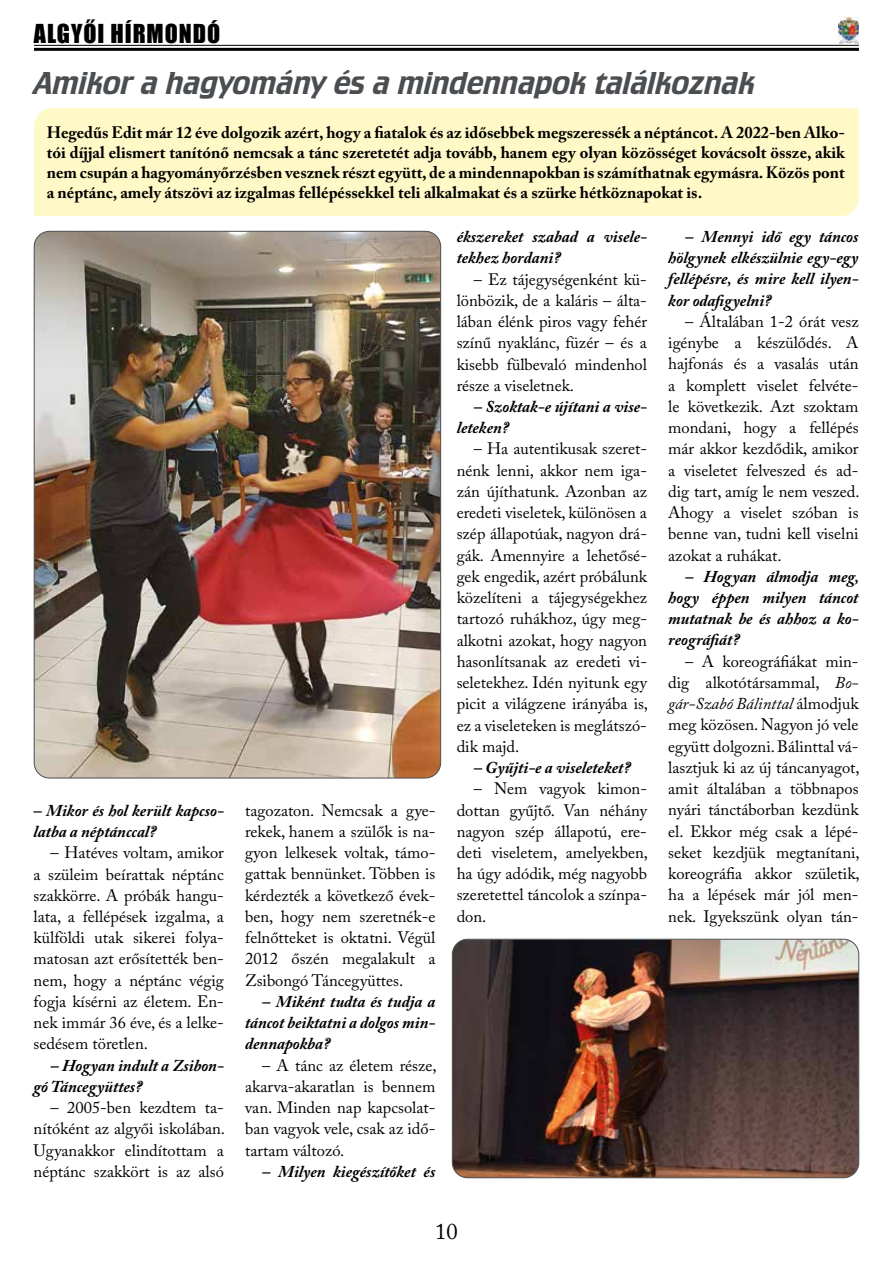
<style>
.page{position:relative;width:893px;height:1263px;background:#fff}
.page>*{position:absolute;margin:0;border:0;box-sizing:border-box;transform-origin:0 0}
.t1{font:33px "Crillee TOT";color:#4b4e51}
.t2{font:24px "Impact";letter-spacing:.04em;color:#000}
.t3{font:22.5px "Adobe Caslon Pro";color:#000}
.t4{font:16.5px/21.3px "Adobe Caslon Pro";color:#000;text-align:justify}
.t5{font:italic 700 16.5px/21.3px "Adobe Caslon Pro";color:#000}
.t6{font:700 16.5px/19.8px "Adobe Caslon Pro";color:#000;text-align:justify}
.s1{font-style:italic}
</style>
<div class="page">
<hr style="left:34px;top:45px;width:825px;height:1px;background:#000">
<hr style="left:34px;top:48px;width:825px;height:3px;background:#000">
<img style="left:838px;top:17px;width:21px;height:26px">
<div style="left:34px;top:108px;width:825px;height:108px;background:#fff9c7"></div>
<img style="left:34px;top:231px;width:407px;height:547px">
<img style="left:452px;top:939px;width:407px;height:239px">
<div style="left:452px;top:939px;width:407px;height:239px;border:1px solid #4b4e51;border-radius:15px"></div>
<h2 class="t2" style="left:34px;top:15px;width:188px">ALGYŐI HÍRMONDÓ</h2>
<h1 class="t1" style="left:34px;top:65px;width:723px">Amikor a hagyomány és a mindennapok találkoznak</h1>
<p class="t6" style="left:47px;top:123px;width:800px">Hegedűs Edit már 12 éve dolgozik azért, hogy a fiatalok és az idősebbek megszeressék a néptáncot. A 2022-ben Alko&shy;tói díjjal elismert tanítónő nemcsak a tánc szeretetét adja tovább, hanem egy olyan közösséget kovácsolt össze, akik nem csupán a hagyományőrzésben vesznek részt együtt, de a mindennapokban is számíthatnak egymásra. Közös pont a néptánc, amely átszövi az izgalmas fellépéssekkel teli alkalmakat és a szürke hétköznapokat is.</p>
<p class="t5" style="left:34px;top:799px;width:192px">– Mikor és hol került kapcso&shy;latba a néptánccal?</p>
<p class="t4" style="left:34px;top:842px;width:192px;text-indent:17px">– Hatéves voltam, amikor a szüleim beírattak néptánc szakkörre. A próbák hangu&shy;lata, a fellépések izgalma, a külföldi utak sikerei folya&shy;matosan azt erősítették ben&shy;nem, hogy a néptánc végig fogja kísérni az életem. En&shy;nek immár 36 éve, és a lelke&shy;sedésem töretlen.</p>
<p class="t5" style="left:34px;top:1054px;width:192px;text-indent:17px">– Hogyan indult a Zsibon&shy;gó Táncegyüttes?</p>
<p class="t4" style="left:34px;top:1097px;width:193px;text-indent:17px">– 2005-ben kezdtem ta&shy;nítóként az algyői iskolában.<br>Ugyanakkor elindítottam a néptánc szakkört is az alsó</p>
<p class="t4" style="left:245px;top:799px;width:192px">tagozaton. Nemcsak a gye&shy;rekek, hanem a szülők is na&shy;gyon lelkesek voltak, támo&shy;gattak bennünket. Többen is kérdezték a következő évek&shy;ben, hogy nem szeretnék-e felnőtteket is oktatni. Végül 2012 őszén megalakult a Zsibongó Táncegyüttes.</p>
<p class="t5" style="left:245px;top:990px;width:192px;text-align:justify;text-indent:17px">– Miként tudta és tudja a táncot beiktatni a dolgos min&shy;dennapokba?</p>
<p class="t4" style="left:245px;top:1054px;width:193px;text-indent:17px">– A tánc az életem része, akarva-akaratlan is bennem van. Minden nap kapcsolat&shy;ban vagyok vele, csak az idő&shy;tartam változó.</p>
<p class="t5" style="left:262px;top:1160px;width:175px">– Milyen kiegészítőket és</p>
<p class="t5" style="left:457px;top:226px;width:192px">ékszereket szabad a visele&shy;tekhez hordani?</p>
<p class="t4" style="left:457px;top:268px;width:192px;text-indent:17px">– Ez tájegységenként kü&shy;lönbözik, de a kaláris – álta&shy;lában élénk piros vagy fehér színű nyaklánc, füzér – és a kisebb fülbevaló mindenhol része a viseletnek.</p>
<p class="t5" style="left:457px;top:396px;width:192px;text-indent:17px">– Szoktak-e újítani a vise&shy;leteken?</p>
<p class="t4" style="left:457px;top:438px;width:193px;text-indent:17px">– Ha autentikusak szeret&shy;nénk lenni, akkor nem iga&shy;zán újíthatunk. Azonban az eredeti viseletek, különösen a szép állapotúak, nagyon drá&shy;gák. Amennyire a lehetősé&shy;gek engedik, azért próbálunk közelíteni a tájegységekhez tartozó ruhákhoz, úgy meg&shy;alkotni azokat, hogy nagyon hasonlítsanak az eredeti vi&shy;seletekhez. Idén nyitunk egy picit a világzene irányába is, ez a viseleteken is meglátszó&shy;dik majd.</p>
<p class="t5" style="left:474px;top:757px;width:158px">– Gyűjti-e a viseleteket?</p>
<p class="t4" style="left:457px;top:778px;width:193px;text-indent:17px">– Nem vagyok kimon&shy;dottan gyűjtő. Van néhány nagyon szép állapotú, ere&shy;deti viseletem, amelyekben, ha úgy adódik, még nagyobb szeretettel táncolok a színpa&shy;don.</p>
<h3 class="t3" style="left:435px;top:1218px;width:24px">10</h3>
<p class="t5" style="left:668px;top:226px;width:192px;text-align:justify;text-indent:17px">– Mennyi idő egy táncos hölgynek elkészülnie egy-egy fellépésre, és mire kell ilyen&shy;kor odafigyelni?</p>
<p class="t4" style="left:668px;top:310px;width:193px;text-indent:17px">– Általában 1-2 órát vesz igénybe a készülődés. A hajfonás és a vasalás után a komplett viselet felvéte&shy;le következik. Azt szoktam mondani, hogy a fellépés már akkor kezdődik, amikor a viseletet felveszed és ad&shy;dig tart, amíg le nem veszed.<br>Ahogy a viselet szóban is benne van, tudni kell viselni azokat a ruhákat.</p>
<p class="t5" style="left:668px;top:565px;width:192px;text-align:justify;text-indent:17px">– Hogyan álmodja meg, hogy éppen milyen táncot mutatnak be és ahhoz a ko&shy;reográfiát?</p>
<p class="t4" style="left:668px;top:650px;width:193px;text-indent:17px">– A koreográfiákat min&shy;dig alkotótársammal, <span class="s1">Bo&shy;gár-Szabó Bálinttal</span> álmodjuk meg közösen. Nagyon jó vele együtt dolgozni. Bálinttal vá&shy;lasztjuk ki az új táncanyagot, amit általában a többnapos nyári tánctáborban kezdünk el. Ekkor még csak a lépé&shy;seket kezdjük megtanítani, koreográfia akkor születik, ha a lépések már jól men&shy;nek. Igyekszünk olyan tán-</p>
</div>
